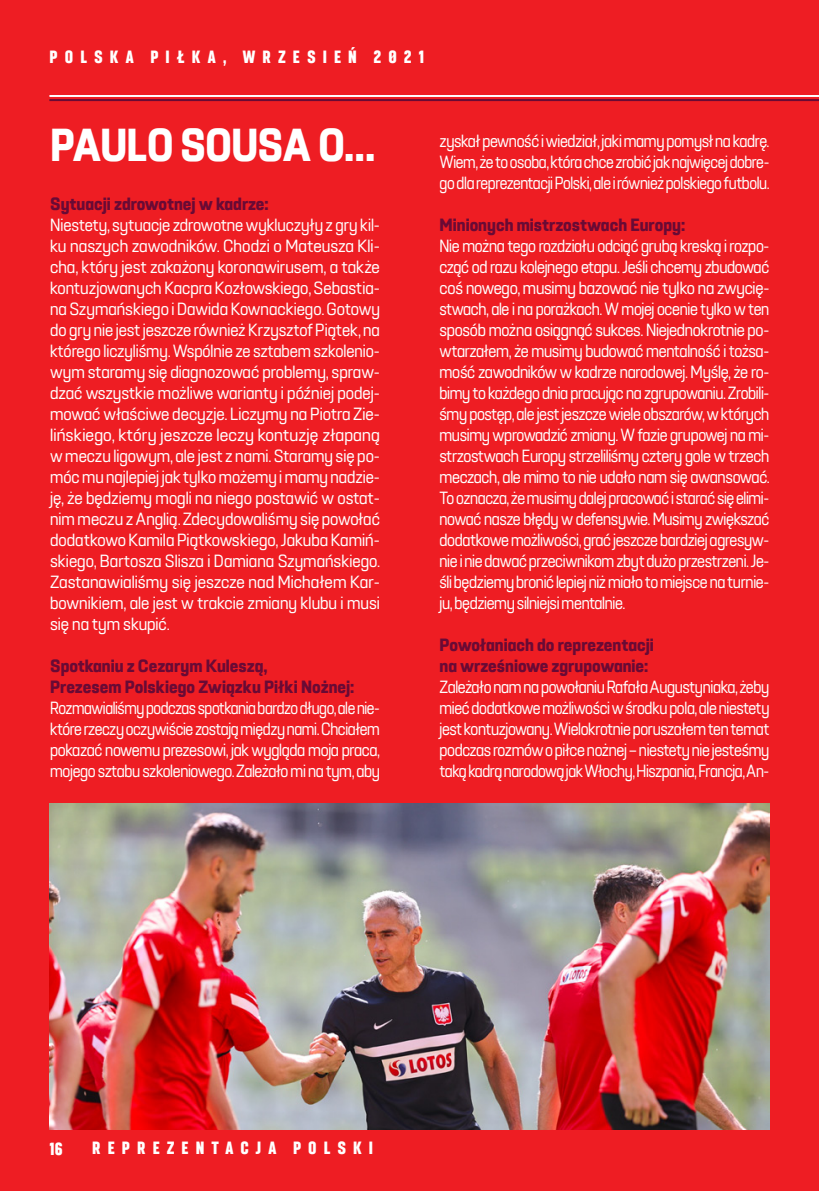
<style>
.page{position:relative;width:819px;height:1191px;background:#ee1d23}
.page>*{position:absolute;margin:0;border:0;box-sizing:border-box;transform-origin:0 0}
.t1{font:700 45.5px "Luna";letter-spacing:-.025em;color:#fff;scale:.95 1}
.t2{font:17.5px/21px "Luna";letter-spacing:-.02em;color:#fff;text-align:justify;scale:.95 1}
.t3{font:17.5px/21px "Luna";letter-spacing:-.02em;color:#fff;text-align:justify}
.t4{font:17.5px/21px "Luna";letter-spacing:-.02em;color:#fff;text-align:justify;scale:.93 1}
.t5{font:700 17.5px/21px "Luna";color:#690a35}
.t6{font:700 condensed 17.5px "Luna";letter-spacing:.4em;color:#fff}
.t7{font:700 17.5px "PZPN202001 Compact";color:#fff}
</style>
<div class="page">
<hr style="left:50px;top:95px;width:769px;height:2px;background:#fff">
<hr style="left:50px;top:99px;width:769px;height:2px;background:#690a35">
<img style="left:50px;top:803px;width:719px;height:326px">
<p class="t6" style="left:50px;top:46px;width:376px">POLSKA PIŁKA, WRZESIEŃ 2021</p>
<h1 class="t1" style="left:50px;top:117px;width:344px">Paulo Sousa o…</h1>
<p class="t5" style="left:50px;top:194px;width:220px">Sytuacji zdrowotnej w kadrze:</p>
<p class="t3" style="left:50px;top:215px;width:332px">Niestety, sytuacje zdrowotne wykluczyły z gry kil&shy;ku naszych zawodników. Chodzi o Mateusza Kli&shy;cha, który jest zakażony koronawirusem, a także kontuzjowanych Kacpra Kozłowskiego, Sebastia&shy;na Szymańskiego i Dawida Kownackiego. Gotowy do gry nie jest jeszcze również Krzysztof Piątek, na którego liczyliśmy. Wspólnie ze sztabem szkolenio&shy;wym staramy się diagnozować problemy, spraw&shy;dzać wszystkie możliwe warianty i później podej&shy;mować właściwe decyzje. Liczymy na Piotra Zie&shy;lińskiego, który jeszcze leczy kontuzję złapaną w meczu ligowym, ale jest z nami. Staramy się po&shy;móc mu najlepiej jak tylko możemy i mamy nadzie&shy;ję, że będziemy mogli na niego postawić w ostat&shy;nim meczu z Anglią. Zdecydowaliśmy się powołać dodatkowo Kamila Piątkowskiego, Jakuba Kamiń&shy;skiego, Bartosza Slisza i Damiana Szymańskiego.<br>Zastanawialiśmy się jeszcze nad Michałem Kar&shy;bownikiem, ale jest w trakcie zmiany klubu i musi się na tym skupić.</p>
<p class="t5" style="left:50px;top:656px;width:306px">Spotkaniu z Cezarym Kuleszą,<br>Prezesem Polskiego Związku Piłki Nożnej:</p>
<p class="t4" style="left:50px;top:698px;width:356px">Rozmawialiśmy podczas spotkania bardzo długo, ale nie&shy;które rzeczy oczywiście zostają między nami. Chciałem pokazać nowemu prezesowi, jak wygląda moja praca, mojego sztabu szkoleniowego. Zależało mi na tym, aby</p>
<p class="t2" style="left:439px;top:131px;width:349px">zyskał pewność i wiedział, jaki mamy pomysł na kadrę.<br>Wiem, że to osoba, która chce zrobić jak najwięcej dobre&shy;go dla reprezentacji Polski, ale i również polskiego futbolu.</p>
<p class="t5" style="left:439px;top:215px;width:247px">Minionych mistrzostwach Europy:</p>
<p class="t2" style="left:439px;top:236px;width:349px">Nie można tego rozdziału odciąć grubą kreską i rozpo&shy;cząć od razu kolejnego etapu. Jeśli chcemy zbudować coś nowego, musimy bazować nie tylko na zwycię&shy;stwach, ale i na porażkach. W mojej ocenie tylko w ten sposób można osiągnąć sukces. Niejednokrotnie po&shy;wtarzałem, że musimy budować mentalność i tożsa&shy;mość zawodników w kadrze narodowej. Myślę, że ro&shy;bimy to każdego dnia pracując na zgrupowaniu. Zrobili&shy;śmy postęp, ale jest jeszcze wiele obszarów, w których musimy wprowadzić zmiany. W fazie grupowej na mi&shy;strzostwach Europy strzeliliśmy cztery gole w trzech meczach, ale mimo to nie udało nam się awansować.<br>To oznacza, że musimy dalej pracować i starać się elimi&shy;nować nasze błędy w defensywie. Musimy zwiększać dodatkowe możliwości, grać jeszcze bardziej agresyw&shy;nie i nie dawać przeciwnikom zbyt dużo przestrzeni. Je&shy;śli będziemy bronić lepiej niż miało to miejsce na turnie&shy;ju, będziemy silniejsi mentalnie.</p>
<p class="t5" style="left:439px;top:635px;width:216px">Powołaniach do reprezentacji na wrześniowe zgrupowanie:</p>
<p class="t2" style="left:439px;top:677px;width:349px">Zależało nam na powołaniu Rafała Augustyniaka, żeby mieć dodatkowe możliwości w środku pola, ale niestety jest kontuzjowany. Wielokrotnie poruszałem ten temat podczas rozmów o piłce nożnej – niestety nie jesteśmy taką kadrą narodową jak Włochy, Hiszpania, Francja, An-</p>
<p class="t7" style="left:50px;top:1137px;width:15px">16</p>
<p class="t6" style="left:92px;top:1137px;width:60px">RE PREZENTA</p>
<p class="t6" style="left:240px;top:1137px;width:27px">C JA</p>
<p class="t6" style="left:293px;top:1137px;width:29px">P OLS</p>
<p class="t6" style="left:353px;top:1137px;width:20px">K I</p>
</div>
